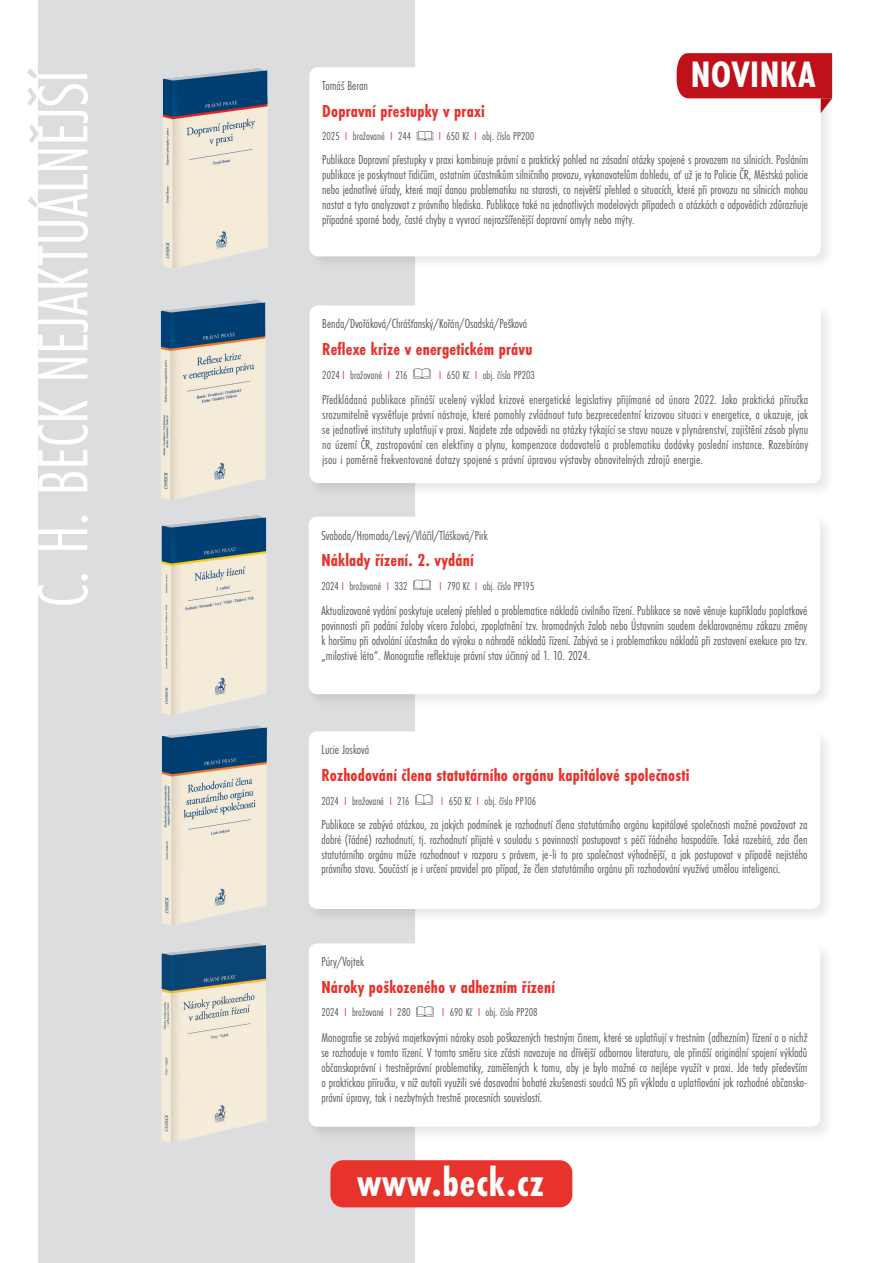
<style>
.page{position:relative;width:893px;height:1263px;background:#fff}
.page>*{position:absolute;margin:0;border:0;box-sizing:border-box;transform-origin:0 0}
.Základní_odstavec{font:73.5px "Futura PT Cond";color:#fff}
.t1{font:700 41.7px "Futura PT Cond";letter-spacing:.02em;color:#fff}
.t2{font:700 38.1px "Futura PT Cond";letter-spacing:.01em;color:#fff}
.t3{font:700 18px "Futura PT Cond";letter-spacing:.01em;color:#e8322c}
.t4{font:13.5px/15px "Futura PT Cond";color:#57585a;text-align:justify}
.t5{font:12px "Futura PT Cond";color:#57585a}
.s1{color:#e8322c}
</style>
<div class="page">
<div style="left:38px;top:0;width:377px;height:1263px;background:#dcdddf"></div>
<img style="left:91px;top:271px;width:195px;height:232px">
<div style="left:307px;top:65px;width:528px;height:206px;background:#231f20;opacity:.1"></div>
<div style="left:309px;top:67px;width:512px;height:189px;background:#fff;border-radius:9px"></div>
<svg style="left:417px;top:131px;width:16px;height:9px"></svg>
<div style="left:306px;top:514px;width:529px;height:194px;background:#231f20;opacity:.1"></div>
<div style="left:309px;top:517px;width:511px;height:177px;background:#fff;border-radius:9px"></div>
<svg style="left:413px;top:579px;width:18px;height:11px"></svg>
<div style="left:306px;top:729px;width:529px;height:194px;background:#231f20;opacity:.1"></div>
<div style="left:309px;top:731px;width:511px;height:178px;background:#fff;border-radius:9px"></div>
<svg style="left:415px;top:794px;width:18px;height:10px"></svg>
<div style="left:306px;top:941px;width:529px;height:200px;background:#231f20;opacity:.1"></div>
<div style="left:309px;top:943px;width:511px;height:184px;background:#fff;border-radius:9px"></div>
<svg style="left:416px;top:1006px;width:18px;height:10px"></svg>
<div style="left:330px;top:1160px;width:242px;height:47px;background:#e8322c;border-radius:13px"></div>
<img style="left:113px;top:929px;width:193px;height:228px">
<img style="left:121px;top:487px;width:185px;height:234px">
<img style="left:126px;top:721px;width:177px;height:219px">
<div style="left:307px;top:303px;width:528px;height:194px;background:#231f20;opacity:.1"></div>
<div style="left:310px;top:305px;width:511px;height:178px;background:#fff;border-radius:9px"></div>
<svg style="left:413px;top:368px;width:18px;height:10px"></svg>
<svg style="left:677px;top:53px;width:155px;height:60px"></svg>
<img style="left:92px;top:40px;width:199px;height:243px">
<svg style="left:27px;top:68px;width:10px;height:38px"></svg>
<svg style="left:29px;top:124px;width:10px;height:19px"></svg>
<svg style="left:28px;top:197px;width:10px;height:10px"></svg>
<p class="Základní_odstavec" style="left:20px;top:607px;width:541px;rotate:-90deg">C. H. BECK NEJAKTUÁLNĚJŠÍ</p>
<p class="t2" style="left:691px;top:53px;width:127px">NOVINKA</p>
<p class="t4" style="left:322px;top:78px;width:47px">Tomáš Beran</p>
<p class="t3" style="left:322px;top:100px;width:164px">Dopravní přestupky v praxi</p>
<p class="t5" style="left:322px;top:129px;width:91px">2025 <span class="s1">I</span> brožované <span class="s1">I</span> 244</p>
<p class="t5" style="left:439px;top:129px;width:97px"><span class="s1">I</span> 650 Kč <span class="s1">I</span> obj. číslo PP200</p>
<p class="t4" style="left:322px;top:152px;width:487px">Publikace Dopravní přestupky v praxi kombinuje právní a praktický pohled na zásadní otázky spojené s provozem na silnicích. Posláním publikace je poskytnout řidičům, ostatním účastníkům silničního provozu, vykonavatelům dohledu, ať už je to Policie ČR, Městská policie nebo jednotlivé úřady, které mají danou problematiku na starosti, co největší přehled o situacích, které při provozu na silnicích mohou nastat a tyto analyzovat z právního hlediska. Publikace také na jednotlivých modelových případech a otázkách a odpovědích zdůrazňuje případné sporné body, časté chyby a vyvrací nejrozšířenější dopravní omyly nebo mýty.</p>
<p class="t4" style="left:322px;top:316px;width:206px">Benda/Dvořáková/Chrášťanský/Kořán/Osadská/Pešková</p>
<p class="t3" style="left:322px;top:339px;width:212px">Reflexe krize v energetickém právu</p>
<p class="t5" style="left:322px;top:368px;width:87px">2024 <span class="s1">I</span> brožované <span class="s1">I</span> 216</p>
<p class="t5" style="left:439px;top:368px;width:97px"><span class="s1">I</span> 650 Kč <span class="s1">I</span> obj. číslo PP203</p>
<p class="t4" style="left:322px;top:391px;width:488px">Předkládaná publikace přináší ucelený výklad krizové energetické legislativy přijímané od února 2022. Jako praktická příručka srozumitelně vysvětluje právní nástroje, které pomohly zvládnout tuto bezprecedentní krizovou situaci v energetice, a ukazuje, jak se jednotlivé instituty uplatňují v praxi. Najdete zde odpovědi na otázky týkající se stavu nouze v plynárenství, zajištění zásob plynu na území ČR, zastropování cen elektřiny a plynu, kompenzace dodavatelů a problematiku dodávky poslední instance. Rozebírány jsou i poměrně frekventované dotazy spojené s právní úpravou výstavby obnovitelných zdrojů energie.</p>
<p class="t4" style="left:321px;top:528px;width:168px">Svoboda/Hromada/Levý/Vláčil/Tlášková/Pirk</p>
<p class="t3" style="left:321px;top:550px;width:154px">Náklady řízení. 2. vydání</p>
<p class="t5" style="left:321px;top:579px;width:88px">2024 <span class="s1">I</span> brožované <span class="s1">I</span> 332</p>
<p class="t5" style="left:439px;top:579px;width:97px"><span class="s1">I</span> 790 Kč <span class="s1">I</span> obj. číslo PP195</p>
<p class="t4" style="left:321px;top:603px;width:487px">Aktualizované vydání poskytuje ucelený přehled o problematice nákladů civilního řízení. Publikace se nově věnuje kupříkladu poplatkové povinnosti při podání žaloby vícero žalobci, zpoplatnění tzv. hromadných žalob nebo Ústavním soudem deklarovanému zákazu změny k horšímu při odvolání účastníka do výroku o náhradě nákladů řízení. Zabývá se i problematikou nákladů při zastavení exekuce pro tzv. „milostivé léto“. Monografie reflektuje právní stav účinný od 1. 10. 2024.</p>
<p class="t4" style="left:321px;top:742px;width:49px">Lucie Josková</p>
<p class="t3" style="left:321px;top:765px;width:370px">Rozhodování člena statutárního orgánu kapitálové společnosti</p>
<p class="t5" style="left:321px;top:793px;width:90px">2024 <span class="s1">I</span> brožované <span class="s1">I</span> 216</p>
<p class="t5" style="left:441px;top:793px;width:97px"><span class="s1">I</span> 650 Kč <span class="s1">I</span> obj. číslo PP106</p>
<p class="t4" style="left:321px;top:817px;width:487px">Publikace se zabývá otázkou, za jakých podmínek je rozhodnutí člena statutárního orgánu kapitálové společnosti možné považovat za dobré (řádné) rozhodnutí, tj. rozhodnutí přijaté v souladu s povinností postupovat s péčí řádného hospodáře. Také rozebírá, zda člen statutárního orgánu může rozhodnout v rozporu s právem, je-li to pro společnost výhodnější, a jak postupovat v případě nejistého právního stavu. Součástí je i určení pravidel pro případ, že člen statutárního orgánu při rozhodování využívá umělou inteligenci.</p>
<p class="t4" style="left:321px;top:954px;width:44px">Púry/Vojtek</p>
<p class="t3" style="left:321px;top:976px;width:235px">Nároky poškozeného v adhezním řízení</p>
<p class="t5" style="left:321px;top:1005px;width:91px">2024 <span class="s1">I</span> brožované <span class="s1">I</span> 280</p>
<p class="t5" style="left:442px;top:1005px;width:97px"><span class="s1">I</span> 690 Kč <span class="s1">I</span> obj. číslo PP208</p>
<p class="t4" style="left:321px;top:1029px;width:488px">Monografie se zabývá majetkovými nároky osob poškozených trestným činem, které se uplatňují v trestním (adhezním) řízení a o nichž se rozhoduje v tomto řízení. V tomto směru sice zčásti navazuje na dřívější odbornou literaturu, ale přináší originální spojení výkladů občanskoprávní i trestněprávní problematiky, zaměřených k tomu, aby je bylo možné co nejlépe využít v praxi. Jde tedy především o praktickou příručku, v níž autoři využili své dosavadní bohaté zkušenosti soudců NS při výkladu a uplatňování jak rozhodné občansko&shy;právní úpravy, tak i nezbytných trestně procesních souvislostí.</p>
<p class="t1" style="left:357px;top:1158px;width:189px">www.beck.cz</p>
</div>
